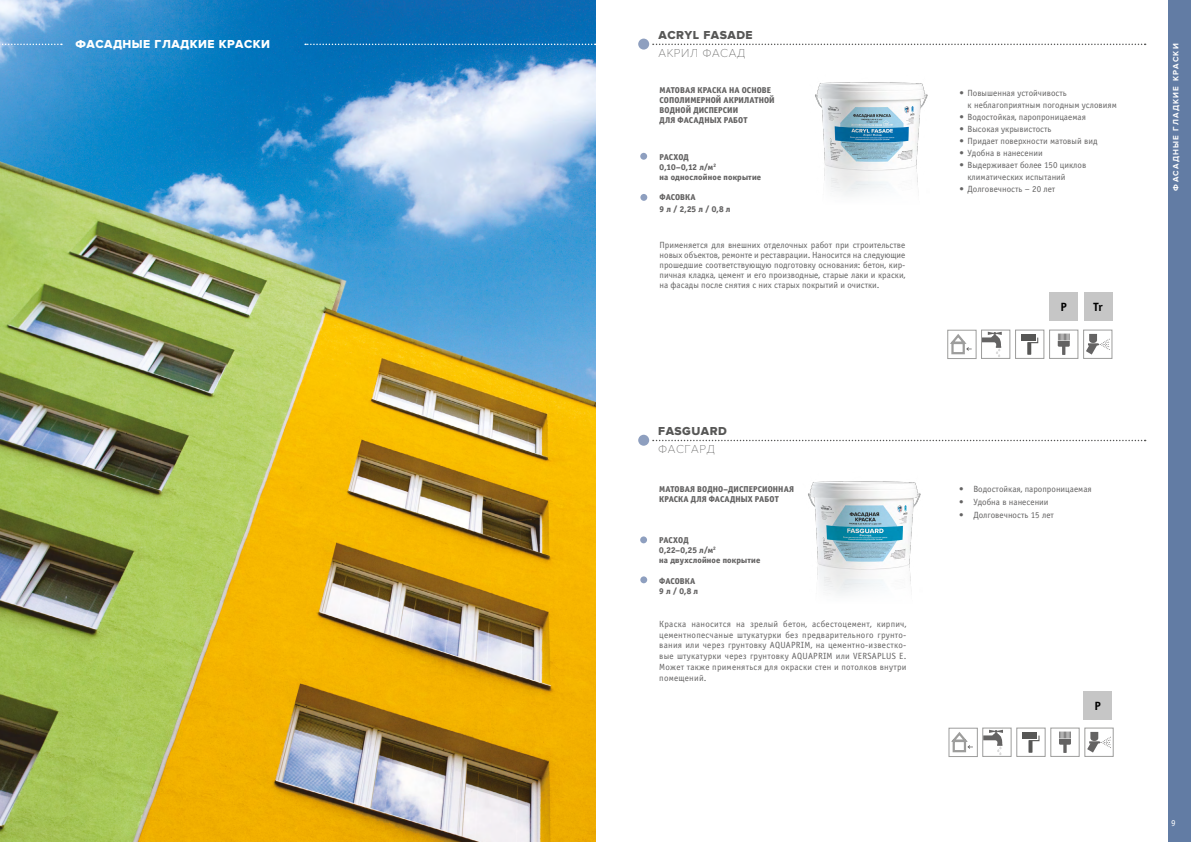
<style>
.page{position:relative;width:1191px;height:842px;background:#fff}
.page>*{position:absolute;margin:0;border:0;box-sizing:border-box;transform-origin:0 0}
.t1{font:12px "Proxima Nova Extrabld";letter-spacing:.04em;color:#fff}
.t2{font:12px "Proxima Nova Extrabld";letter-spacing:.04em;color:#575756}
.t3{font:100 12px "Proxima Nova T";letter-spacing:.04em;color:#575756}
.t4{font:12px "Officina Sans Bold C";color:#000}
.t5{font:9px/10.8px "Officina Sans Book C";color:#646363;text-align:justify}
.t6{font:9px "Officina Sans Book C";color:#fff}
.t7{font:8.5px/10.2px "Officina Sans Extra Bold C";letter-spacing:.015em;color:#646363}
.t8{font:700 8px "Proxima Nova";letter-spacing:.15em;color:#fff}
</style>
<div class="page">
<img style="left:0;top:0;width:595px;height:842px">
<div style="left:1168px;top:0;width:23px;height:842px;background:#627ca4"></div>
<div style="left:639px;top:151px;width:9px;height:10px;background:#8e9fbf;border-radius:50%"></div>
<div style="left:637px;top:150px;width:13px;height:13px;border:3px solid #fff;border-radius:50%"></div>
<svg style="left:652px;top:44px;width:493px;height:1px"></svg>
<div style="left:636px;top:37px;width:14px;height:14px;background:#8e9fbf;border-radius:50%"></div>
<div style="left:635px;top:36px;width:17px;height:17px;border:3px solid #fff;border-radius:50%"></div>
<div style="left:639px;top:192px;width:10px;height:10px;background:#8e9fbf;border-radius:50%"></div>
<div style="left:637px;top:191px;width:13px;height:13px;border:3px solid #fff;border-radius:50%"></div>
<div style="left:947px;top:330px;width:29px;height:29px;border:1px solid #9d9d9c"></div>
<svg style="left:947px;top:332px;width:24px;height:23px"></svg>
<div style="left:981px;top:330px;width:29px;height:29px;border:1px solid #9d9d9c"></div>
<svg style="left:982px;top:332px;width:19px;height:25px"></svg>
<div style="left:1015px;top:330px;width:29px;height:29px;border:1px solid #9d9d9c"></div>
<div style="left:1021px;top:334px;width:14px;height:7px;background:#575756"></div>
<svg style="left:1027px;top:338px;width:11px;height:17px"></svg>
<div style="left:1049px;top:330px;width:29px;height:29px;border:1px solid #9d9d9c"></div>
<svg style="left:1057px;top:334px;width:12px;height:21px"></svg>
<div style="left:1083px;top:330px;width:29px;height:29px;border:1px solid #9d9d9c"></div>
<svg style="left:1086px;top:334px;width:23px;height:21px"></svg>
<div style="left:1049px;top:293px;width:29px;height:28px;background:#c6c6c6"></div>
<div style="left:1084px;top:293px;width:28px;height:28px;background:#c6c6c6"></div>
<img style="left:815px;top:82px;width:113px;height:114px">
<svg style="left:652px;top:440px;width:493px;height:1px"></svg>
<div style="left:636px;top:433px;width:14px;height:14px;background:#8e9fbf;border-radius:50%"></div>
<div style="left:635px;top:432px;width:17px;height:17px;border:3px solid #fff;border-radius:50%"></div>
<div style="left:638px;top:535px;width:10px;height:10px;background:#8e9fbf;border-radius:50%"></div>
<div style="left:637px;top:533px;width:13px;height:13px;border:3px solid #fff;border-radius:50%"></div>
<div style="left:639px;top:575px;width:9px;height:10px;background:#8e9fbf;border-radius:50%"></div>
<div style="left:637px;top:573px;width:13px;height:13px;border:3px solid #fff;border-radius:50%"></div>
<div style="left:948px;top:728px;width:29px;height:29px;border:1px solid #9d9d9c"></div>
<svg style="left:948px;top:730px;width:25px;height:23px"></svg>
<div style="left:982px;top:727px;width:29px;height:30px;border:1px solid #9d9d9c"></div>
<svg style="left:983px;top:730px;width:20px;height:25px"></svg>
<div style="left:1016px;top:727px;width:29px;height:30px;border:1px solid #9d9d9c"></div>
<div style="left:1022px;top:732px;width:15px;height:7px;background:#575756"></div>
<svg style="left:1028px;top:735px;width:11px;height:18px"></svg>
<div style="left:1050px;top:727px;width:29px;height:30px;border:1px solid #9d9d9c"></div>
<svg style="left:1059px;top:731px;width:12px;height:22px"></svg>
<div style="left:1084px;top:727px;width:29px;height:30px;border:1px solid #9d9d9c"></div>
<svg style="left:1087px;top:732px;width:24px;height:20px"></svg>
<div style="left:1083px;top:692px;width:29px;height:28px;background:#c6c6c6"></div>
<img style="left:808px;top:481px;width:113px;height:113px">
<svg style="left:305px;top:44px;width:290px;height:1px"></svg>
<svg style="left:0;top:44px;width:62px;height:1px"></svg>
<h1 class="t1" style="left:76px;top:37px;width:196px">ФАСАДНЫЕ ГЛАДКИЕ КРАСКИ</h1>
<h1 class="t2" style="left:658px;top:28px;width:95px">ACRYL FASADE</h1>
<h1 class="t3" style="left:658px;top:46px;width:88px">АКРИЛ ФАСАД</h1>
<p class="t7" style="left:659px;top:85px;width:117px">МАТОВАЯ КРАСКА НА ОСНОВЕ<br>СОПОЛИМЕРНОЙ АКРИЛАТНОЙ<br>ВОДНОЙ ДИСПЕРСИИ<br>ДЛЯ ФАСАДНЫХ РАБОТ</p>
<p class="t7" style="left:659px;top:152px;width:103px">РАСХОД<br>0,10–0,12 л/м<sup>2<br></sup>на однослойное покрытие</p>
<p class="t7" style="left:659px;top:192px;width:72px;line-height:12px">ФАСОВКА<br>9 л / 2,25 л / 0,8 л</p>
<p class="t5" style="left:659px;top:240px;width:247px;line-height:10px">Применяется для внешних отделочных работ при строительстве новых объектов, ремонте и реставрации. Наноситcя на следующие прошедшие соответствующую подготовку основания: бетон, кир&shy;пичная кладка, цемент и его производные, старые лаки и краски, на фасады после снятия с них старых покрытий и очистки.</p>
<h1 class="t2" style="left:658px;top:425px;width:70px">FASGUARD</h1>
<h1 class="t3" style="left:658px;top:443px;width:58px">ФАСГАРД</h1>
<p class="t7" style="left:659px;top:484px;width:136px">МАТОВАЯ ВОДНО–ДИСПЕРСИОННАЯ<br>КРАСКА ДЛЯ ФАСАДНЫХ РАБОТ</p>
<p class="t7" style="left:659px;top:535px;width:103px">РАСХОД<br>0,22–0,25 л/м<sup>2<br></sup>на двухслойное покрытие</p>
<p class="t7" style="left:659px;top:575px;width:40px;line-height:10.8px">ФАСОВКА<br>9 л / 0,8 л</p>
<p class="t5" style="left:659px;top:618px;width:249px">Краска наносится на зрелый бетон, асбестоцемент, кирпич, цементнопесчаные штукатурки без предварительного грунто&shy;вания или через грунтовку AQUAPRIM, на цементно-известко&shy;вые штукатурки через грунтовку AQUAPRIM или VERSAPLUS Е.<br>Может также применяться для окраски стен и потолков внутри помещений.</p>
<p class="t5" style="left:967px;top:87px;width:151px;line-height:12px;text-indent:-8px">• Повышенная устойчивость<br>к неблагоприятным погодным условиям</p>
<p class="t5" style="left:959px;top:112px;width:128px">• Водостойкая, паропроницаемая</p>
<p class="t5" style="left:959px;top:124px;width:94px">• Высокая укрывистость</p>
<p class="t5" style="left:959px;top:136px;width:139px">• Придает поверхности матовый вид</p>
<p class="t5" style="left:959px;top:148px;width:85px">• Удобна в нанесении</p>
<p class="t5" style="left:967px;top:159px;width:120px;line-height:12px;text-indent:-8px">• Выдерживает более 150 циклов климатических испытаний</p>
<p class="t5" style="left:959px;top:184px;width:97px">• Долговечность – 20 лет</p>
<h1 class="t4" style="left:1060px;top:300px;width:8px">P</h1>
<h1 class="t4" style="left:1093px;top:300px;width:11px">Tr</h1>
<p class="t5" style="left:959px;top:484px;width:134px">• Водостойкая, паропроницаемая</p>
<p class="t5" style="left:959px;top:496px;width:91px">• Удобна в нанесении</p>
<p class="t5" style="left:959px;top:509px;width:96px">• Долговечность 15 лет</p>
<h1 class="t4" style="left:1094px;top:699px;width:8px">P</h1>
<p class="t8" style="left:1171px;top:190px;width:148px;rotate:-90deg">ФАСАДНЫЕ ГЛАДКИЕ КРАСКИ</p>
<p class="t6" style="left:1171px;top:818px;width:6px">9</p>
</div>
